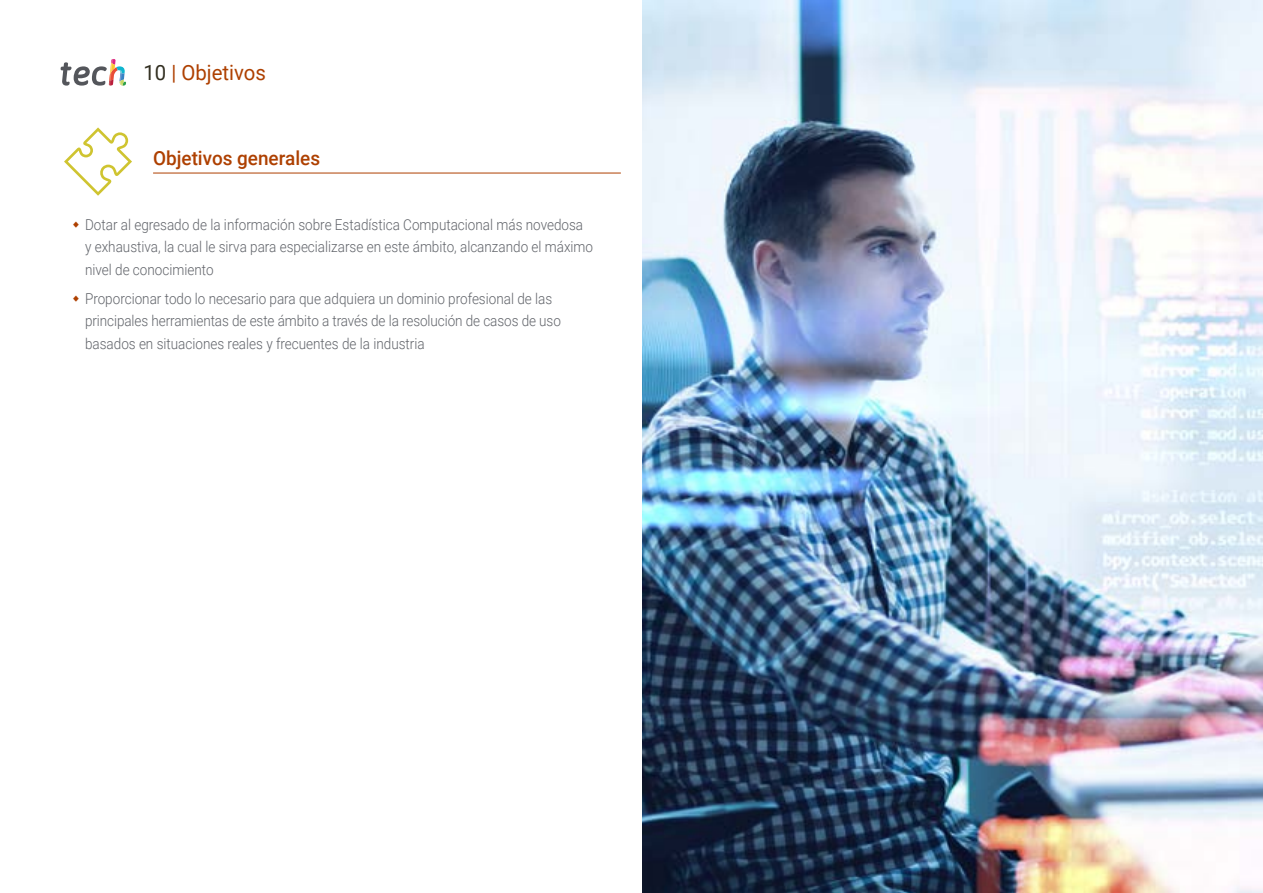
<style>
.page{position:relative;width:1263px;height:893px;background:#fff}
.page>*{position:absolute;margin:0;border:0;box-sizing:border-box;transform-origin:0 0}
.t1{font:21px "Roboto";color:#ae4000}
.t2{font:500 19.5px "Roboto";color:#ae4000}
.t3{font:300 15px/22.5px "Roboto";color:#61646a;scale:.9 1}
.s1{color:#312e20}
</style>
<div class="page">
<hr style="left:153px;top:173px;width:468px;height:1px;background:#ae4000">
<svg style="left:64px;top:127px;width:68px;height:69px"></svg>
<img style="left:642px;top:0;width:621px;height:893px">
<svg style="left:61px;top:59px;width:65px;height:27px"></svg>
<h1 class="t1" style="left:144px;top:57px;width:124px"><span class="s1">10</span> | Objetivos</h1>
<h2 class="t2" style="left:153px;top:144px;width:169px">Objetivos generales</h2>
<p class="t3" style="left:85px;top:213px;width:566px">Dotar al egresado de la información sobre Estadística Computacional más novedosa y exhaustiva, la cual le sirva para especializarse en este ámbito, alcanzando el máximo nivel de conocimiento</p>
<p class="t3" style="left:85px;top:287px;width:530px">Proporcionar todo lo necesario para que adquiera un dominio profesional de las principales herramientas de este ámbito a través de la resolución de casos de uso basados en situaciones reales y frecuentes de la industria</p>
</div>
